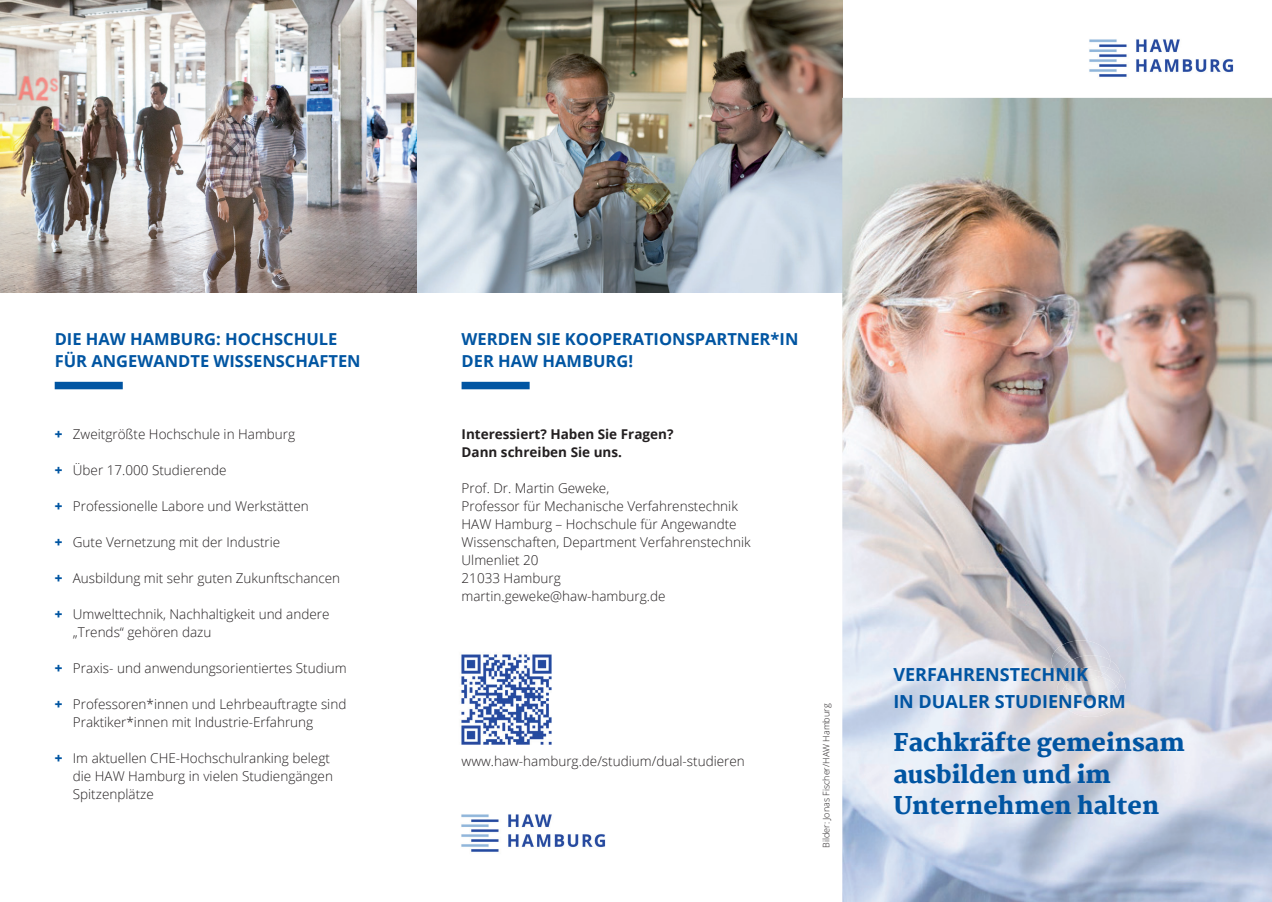
<style>
.page{position:relative;width:1272px;height:902px;background:#fff}
.page>*{position:absolute;margin:0;border:0;box-sizing:border-box;transform-origin:0 0}
.t1{font:800 24px/31.5px "Martel";color:#0155a2}
.t2{font:700 18px/27px "Open Sans";color:#0155a2}
.t3{font:700 16.5px/22.5px "Open Sans";color:#0155a2}
.t4{font:300 13.5px/18px "Open Sans";color:#231f20}
.t5{font:700 13.5px/18px "Open Sans";color:#231f20}
.t6{font:300 9px "Open Sans";color:#231f20}
.s1{font-weight:800;color:#0155a2}
</style>
<div class="page">
<img style="left:0;top:0;width:842px;height:292px">
<img style="left:842px;top:98px;width:429px;height:803px">
<img style="left:1089px;top:39px;width:145px;height:38px">
<div style="left:55px;top:382px;width:68px;height:7px;background:#0155a2"></div>
<img style="left:1051px;top:640px;width:59px;height:36px">
<img style="left:1110px;top:660px;width:10px;height:7px">
<img style="left:1061px;top:655px;width:49px;height:22px">
<img style="left:1057px;top:678px;width:4px;height:23px">
<img style="left:1063px;top:670px;width:5px;height:7px">
<img style="left:1120px;top:674px;width:5px;height:24px">
<img style="left:1108px;top:667px;width:12px;height:31px">
<img style="left:1077px;top:665px;width:31px;height:8px">
<img style="left:1066px;top:673px;width:48px;height:3px">
<img style="left:1068px;top:669px;width:36px;height:7px">
<img style="left:1062px;top:698px;width:58px;height:18px">
<img style="left:1061px;top:687px;width:43px;height:23px">
<svg style="left:1061px;top:677px;width:5px;height:10px"></svg>
<img style="left:1066px;top:696px;width:49px;height:11px">
<img style="left:1066px;top:676px;width:49px;height:20px">
<img style="left:1072px;top:675px;width:27px;height:6px">
<div style="left:461px;top:382px;width:68px;height:7px;background:#0155a2"></div>
<img style="left:461px;top:654px;width:91px;height:91px">
<img style="left:461px;top:814px;width:145px;height:38px">
<p class="t3" style="left:55px;top:327px;width:307px">DIE HAW HAMBURG: HOCHSCHULE<br>FÜR ANGEWANDTE WISSENSCHAFTEN</p>
<p class="t4" style="left:55px;top:425px;width:242px"><span class="s1">+</span> Zweitgrößte Hochschule in Hamburg</p>
<p class="t4" style="left:55px;top:461px;width:173px"><span class="s1">+</span> Über 17.000 Studierende</p>
<p class="t4" style="left:55px;top:497px;width:255px"><span class="s1">+</span> Professionelle Labore und Werkstätten</p>
<p class="t4" style="left:55px;top:533px;width:227px"><span class="s1">+</span> Gute Vernetzung mit der Industrie</p>
<p class="t4" style="left:55px;top:569px;width:287px"><span class="s1">+</span> Ausbildung mit sehr guten Zukunftschancen</p>
<p class="t4" style="left:73px;top:605px;width:258px;text-indent:-18px"><span class="s1">+</span> Umwelttechnik, Nachhaltigkeit und andere „Trends“ gehören dazu</p>
<p class="t4" style="left:55px;top:659px;width:293px"><span class="s1">+</span> Praxis- und anwendungsorientiertes Studium</p>
<p class="t4" style="left:73px;top:695px;width:275px;text-indent:-18px"><span class="s1">+</span> Professoren*innen und Lehrbeauftragte sind<br>Praktiker*innen mit Industrie-Erfahrung</p>
<p class="t4" style="left:73px;top:749px;width:262px;text-indent:-18px"><span class="s1">+</span> Im aktuellen CHE-Hochschulranking belegt die HAW Hamburg in vielen Studiengängen<br>Spitzenplätze</p>
<p class="t3" style="left:461px;top:327px;width:338px">WERDEN SIE KOOPERATIONSPARTNER*IN<br>DER HAW HAMBURG!</p>
<p class="t5" style="left:461px;top:425px;width:213px">Interessiert? Haben Sie Fragen?<br>Dann schreiben Sie uns.</p>
<p class="t4" style="left:461px;top:479px;width:290px">Prof. Dr. Martin Geweke,<br>Professor für Mechanische Verfahrenstechnik<br>HAW Hamburg – Hochschule für Angewandte<br>Wissenschaften, Department Verfahrenstechnik<br>Ulmenliet 20<br>21033 Hamburg martin.geweke@haw-hamburg.de</p>
<p class="t4" style="left:461px;top:751px;width:285px">www.haw-hamburg.de/studium/dual-studieren</p>
<p class="t6" style="left:820px;top:847px;width:146px;rotate:-90deg">Bilder: Jonas Fischer/HAW Hamburg</p>
<h2 class="t2" style="left:893px;top:660px;width:234px">VERFAHRENSTECHNIK<br>IN DUALER STUDIENFORM</h2>
<h1 class="t1" style="left:893px;top:727px;width:293px">Fachkräfte gemeinsam ausbilden und im<br>Unternehmen halten</h1>
</div>
